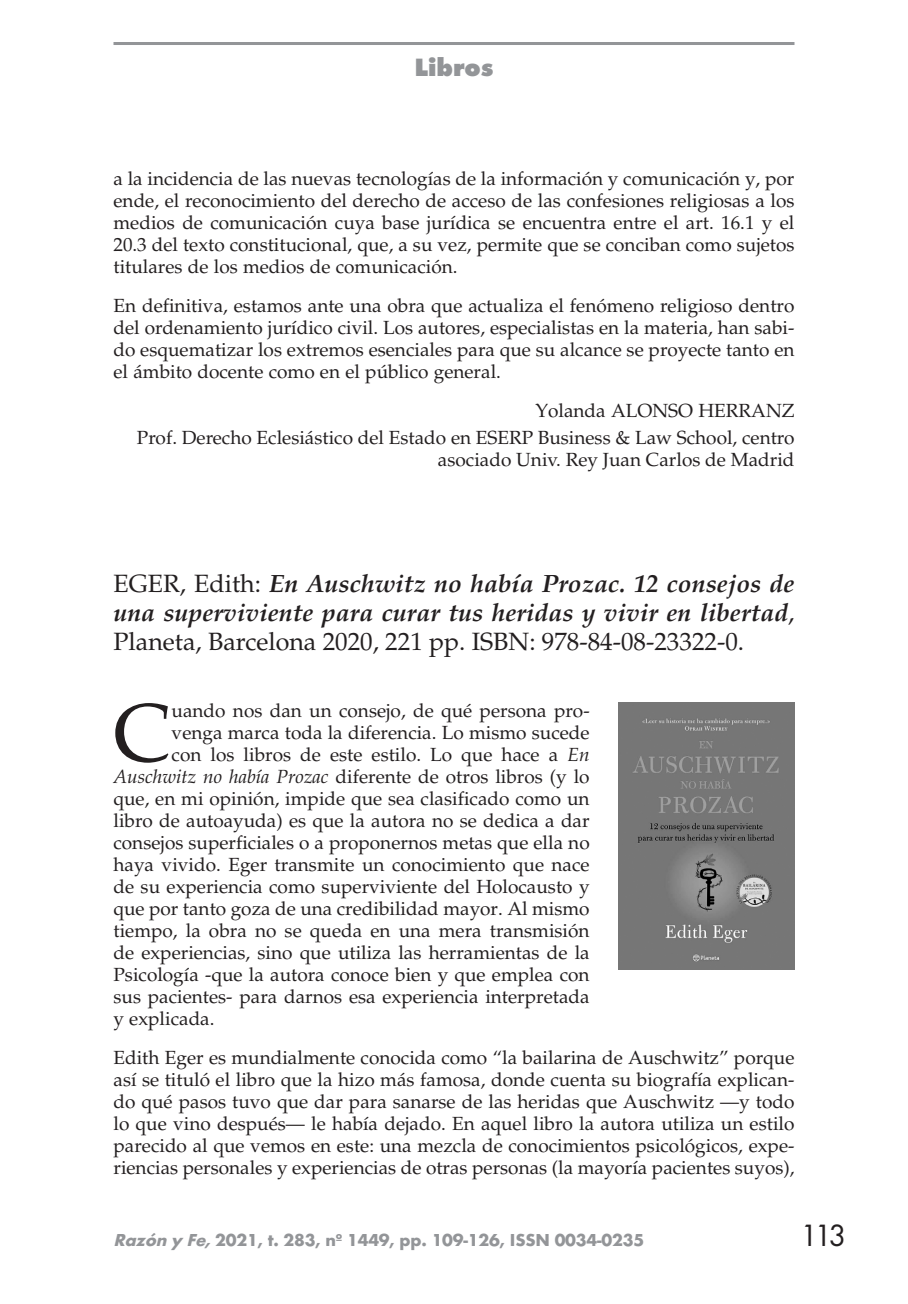
<style>
.page{position:relative;width:908px;height:1304px;background:#fff}
.page>*{position:absolute;margin:0;border:0;box-sizing:border-box;transform-origin:0 0}
.t1{font:81.8px "Palatino";color:#231f20}
.t2{font:32px "Futura T";color:#231f20}
.t3{font:800 26px "Futura T";color:#939598}
.t4{font:italic 700 25px/29px "Palatino";color:#231f20;text-align:justify}
.t5{font:19px/22px "Palatino";color:#231f20;text-align:justify}
.t6{font:700 18px "Futura T";letter-spacing:-.01em;color:#939598}
.s1{font-weight:400;font-style:normal}
.s2{font-style:italic}
</style>
<div class="page">
<hr style="left:113px;top:42px;width:681px;height:3px;background:#939598">
<img style="left:618px;top:703px;width:176px;height:266px">
<h3 class="t3" style="left:414px;top:52px;width:81px">Libros</h3>
<p class="t5" style="left:113px;top:168px;width:682px">a la incidencia de las nuevas tecnologías de la información y comunicación y, por ende, el reconocimiento del derecho de acceso de las confesiones religiosas a los medios de comunicación cuya base jurídica se encuentra entre el art. 16.1 y el 20.3 del texto constitucional, que, a su vez, permite que se conciban como sujetos titulares de los medios de comunicación.</p>
<p class="t5" style="left:113px;top:295px;width:682px">En definitiva, estamos ante una obra que actualiza el fenómeno religioso dentro del ordenamiento jurídico civil. Los autores, especialistas en la materia, han sabi&shy;do esquematizar los extremos esenciales para que su alcance se proyecte tanto en el ámbito docente como en el público general.</p>
<p class="t5" style="left:137px;top:397px;width:658px;line-height:27.6px;text-align:right">Yolanda ALONSO HERRANZ<br>Prof. Derecho Eclesiástico del Estado en ESERP Business &amp; Law School, centro</p>
<p class="t5" style="left:438px;top:449px;width:358px">asociado Univ. Rey Juan Carlos de Madrid</p>
<h3 class="t4" style="left:113px;top:569px;width:682px"><span class="s1">EGER, Edith:</span> En Auschwitz no había Prozac. 12 consejos de una superviviente para curar tus heridas y vivir en libertad<span class="s1">, Planeta, Barcelona 2020, 221 pp. ISBN: 978-84-08-23322-0.</span></h3>
<h1 class="t1" style="left:113px;top:685px;width:60px">C</h1>
<p class="t5" style="left:171px;top:700px;width:419px">uando nos dan un consejo, de qué persona pro-</p>
<p class="t5" style="left:171px;top:722px;width:419px">venga marca toda la diferencia. Lo mismo sucede</p>
<p class="t5" style="left:171px;top:744px;width:419px">con los libros de este estilo. Lo que hace a <span class="s2">En</span></p>
<p class="t5" style="left:113px;top:766px;width:477px"><span class="s2">Auschwitz no había Prozac</span> diferente de otros libros (y lo</p>
<p class="t5" style="left:113px;top:788px;width:477px">que, en mi opinión, impide que sea clasificado como un</p>
<p class="t5" style="left:113px;top:810px;width:477px">libro de autoayuda) es que la autora no se dedica a dar</p>
<p class="t5" style="left:113px;top:832px;width:477px">consejos superficiales o a proponernos metas que ella no</p>
<p class="t5" style="left:113px;top:854px;width:477px">haya vivido. Eger transmite un conocimiento que nace</p>
<p class="t5" style="left:113px;top:876px;width:477px">de su experiencia como superviviente del Holocausto y</p>
<p class="t5" style="left:113px;top:898px;width:477px">que por tanto goza de una credibilidad mayor. Al mismo</p>
<p class="t5" style="left:113px;top:920px;width:477px">tiempo, la obra no se queda en una mera transmisión</p>
<p class="t5" style="left:113px;top:942px;width:477px">de experiencias, sino que utiliza las herramientas de la</p>
<p class="t5" style="left:113px;top:964px;width:477px">Psicología -que la autora conoce bien y que emplea con</p>
<p class="t5" style="left:113px;top:986px;width:477px">sus pacientes- para darnos esa experiencia interpretada</p>
<p class="t5" style="left:113px;top:1008px;width:102px">y explicada.</p>
<p class="t5" style="left:113px;top:1047px;width:682px">Edith Eger es mundialmente conocida como “la bailarina de Auschwitz” porque así se tituló el libro que la hizo más famosa, donde cuenta su biografía explican&shy;do qué pasos tuvo que dar para sanarse de las heridas que Auschwitz —y todo lo que vino después— le había dejado. En aquel libro la autora utiliza un estilo parecido al que vemos en este: una mezcla de conocimientos psicológicos, expe&shy;riencias personales y experiencias de otras personas (la mayoría pacientes suyos),</p>
<p class="t6" style="left:113px;top:1230px;width:532px"><span class="s2">Razón y Fe,</span>2021, t. 283, nº 1449, pp. 109-126, ISSN 0034-0235</p>
<h2 class="t2" style="left:799px;top:1217px;width:48px">113</h2>
</div>
